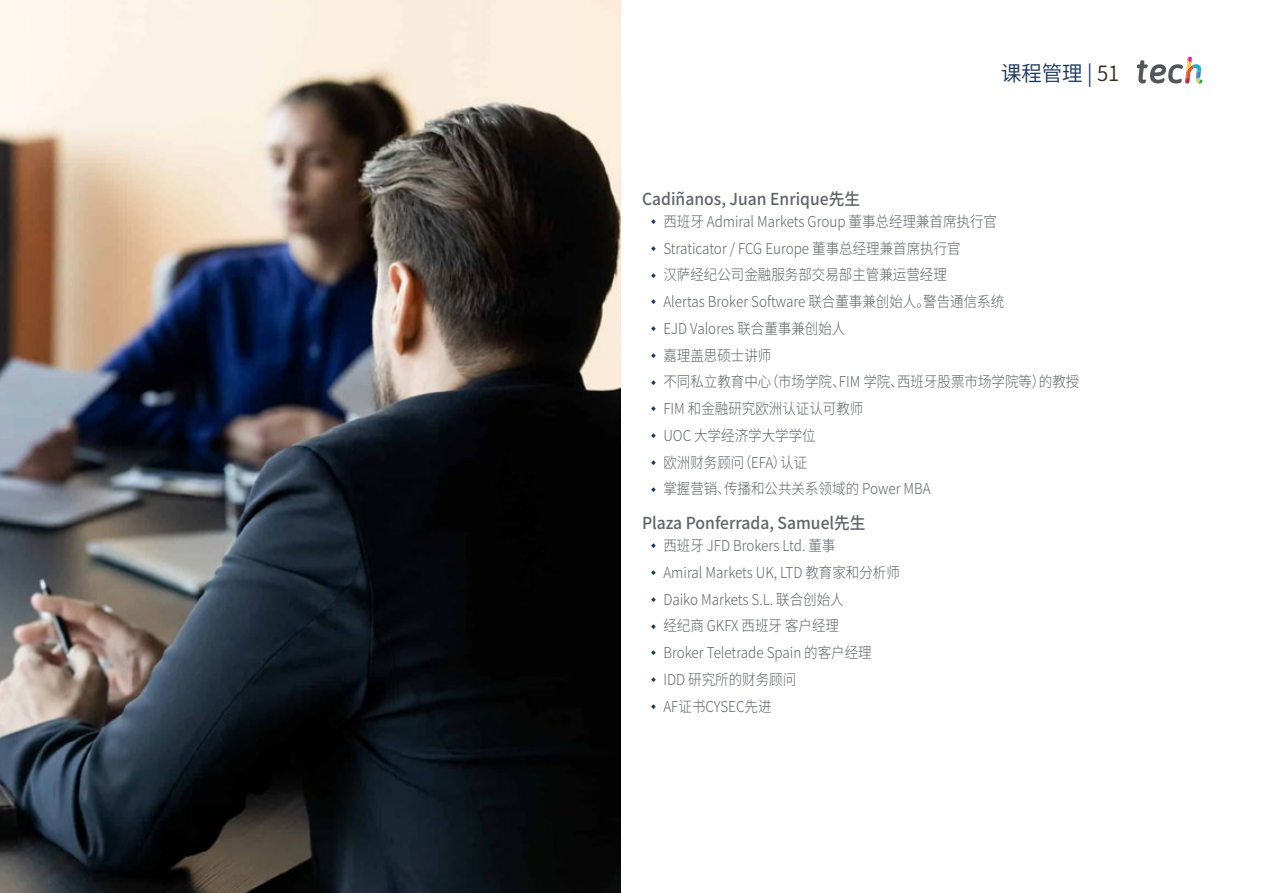
<style>
.page{position:relative;width:1263px;height:893px;background:#fff}
.page>*{position:absolute;margin:0;border:0;box-sizing:border-box;transform-origin:0 0}
.t1{font:21px "Source Han Sans CN";color:#1a355c}
.t2{font:500 16.5px "Source Han Sans CN";color:#61646a;scale:.95 1}
.t3{font:300 15px/26.7px "Source Han Sans CN";color:#61646a;scale:.9 1}
.s1{color:#312e20}
</style>
<div class="page">
<svg style="left:1137px;top:57px;width:65px;height:27px"></svg>
<img style="left:0;top:0;width:621px;height:893px">
<h1 class="t1" style="left:1001px;top:61px;width:120px">课程管理 | <span class="s1">51</span></h1>
<p class="t2" style="left:642px;top:189px;width:231px">Cadiñanos, Juan Enrique先生</p>
<p class="t3" style="left:663px;top:208px;width:464px">西班牙 Admiral Markets Group 董事总经理兼首席执行官<br>Straticator / FCG Europe 董事总经理兼首席执行官<br>汉萨经纪公司金融服务部交易部主管兼运营经理<br>Alertas Broker Software 联合董事兼创始人。警告通信系统<br>EJD Valores 联合董事兼创始人<br>嘉理盖思硕士讲师<br>不同私立教育中心（市场学院、FIM 学院、西班牙股票市场学院等）的教授<br>FIM 和金融研究欧洲认证认可教师<br>UOC 大学经济学大学学位<br>欧洲财务顾问（EFA）认证<br>掌握营销、传播和公共关系领域的 Power MBA</p>
<p class="t2" style="left:642px;top:513px;width:237px">Plaza Ponferrada, Samuel先生</p>
<p class="t3" style="left:663px;top:532px;width:264px">西班牙 JFD Brokers Ltd. 董事<br>Amiral Markets UK, LTD 教育家和分析师<br>Daiko Markets S.L. 联合创始人<br>经纪商 GKFX 西班牙 客户经理<br>Broker Teletrade Spain 的客户经理<br>IDD 研究所的财务顾问<br>AF证书CYSEC先进</p>
</div>
